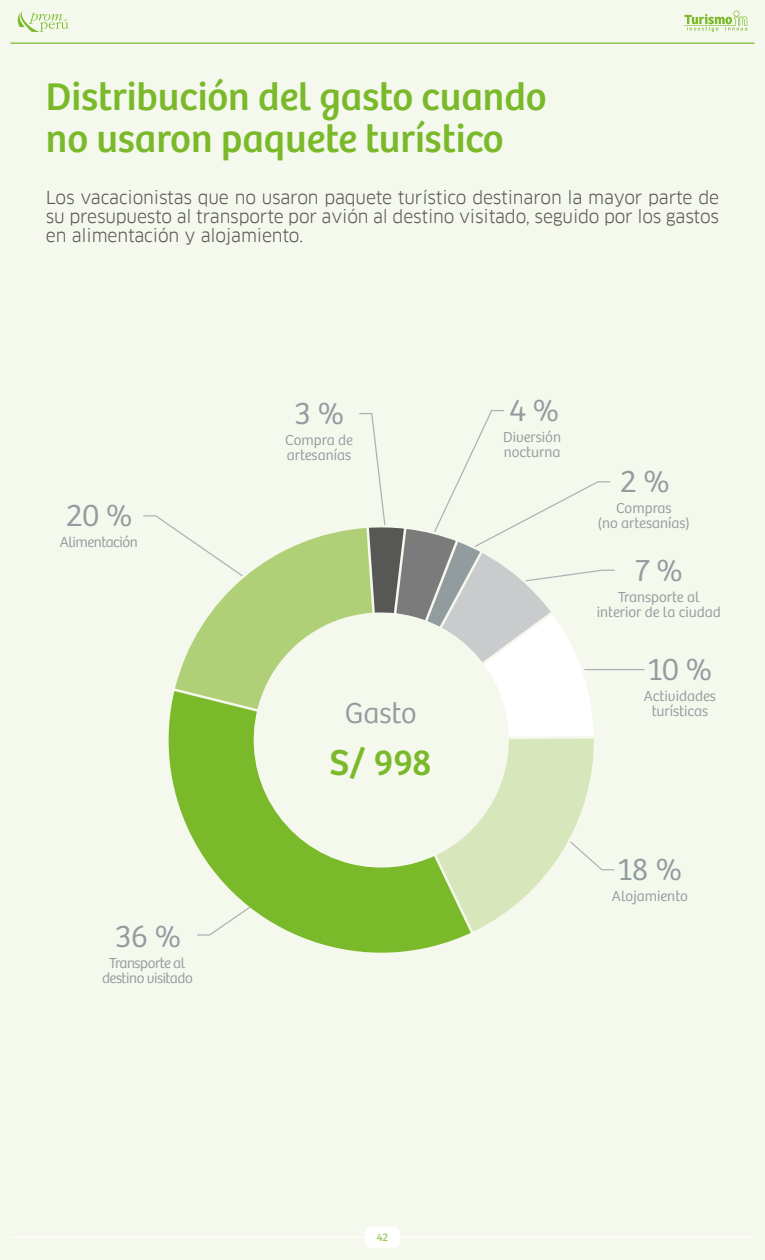
<style>
.page{position:relative;width:765px;height:1260px;background:#f4f8ed}
.page>*{position:absolute;margin:0;border:0;box-sizing:border-box;transform-origin:0 0}
.t1{font:40px/42.5px "Bree Peru";color:#7ab929}
.t2{font:37.5px "Bree Peru";color:#7ab929}
.t3{font:300 32.5px "Bree Peru";letter-spacing:-.01em;color:#929b9e}
.t4{font:300 30px "Bree Peru";color:#929b9e}
.t5{font:17.5px/18.8px "Clan Pro";letter-spacing:-.01em;color:#575756;text-align:justify}
.t6{font:300 15px/15px "Bree Peru";color:#929b9e;text-align:center}
.t7{font:300 15px/15px "Bree Peru";letter-spacing:-.03em;color:#929b9e;text-align:center}
.t8{font:300 11.25px "Bree";color:#7ab929}
</style>
<div class="page">
<hr style="left:10px;top:43px;width:745px;height:1px;background:#7ab929">
<svg style="left:17px;top:11px;width:51px;height:21px"></svg>
<svg style="left:684px;top:11px;width:63px;height:21px"></svg>
<hr style="left:10px;top:1237px;width:745px;height:1px;background:#fff">
<div style="left:365px;top:1227px;width:35px;height:21px;background:#fff;border-radius:7px"></div>
<svg style="left:299px;top:936px;width:162px;height:17px;fill:#7ab929"></svg>
<svg style="left:143px;top:413px;width:502px;height:523px"></svg>
<svg style="left:431px;top:42px;width:167px;height:895px"></svg>
<h1 class="t1" style="left:46px;top:77px;width:502px">Distribución del gasto cuando no usaron paquete turístico</h1>
<p class="t5" style="left:46px;top:189px;width:675px">Los vacacionistas que no usaron paquete turístico destinaron la mayor parte de su presupuesto al transporte por avión al destino visitado, seguido por los gastos en alimentación y alojamiento.</p>
<h3 class="t3" style="left:294px;top:395px;width:51px">3 %</h3>
<h3 class="t3" style="left:509px;top:392px;width:51px">4 %</h3>
<h3 class="t3" style="left:66px;top:497px;width:68px">20 %</h3>
<p class="t7" style="left:60px;top:535px;width:80px">Alimentación</p>
<h3 class="t3" style="left:115px;top:917px;width:67px">36 %</h3>
<p class="t7" style="left:102px;top:956px;width:92px">Transporte al destino visitado</p>
<p class="t6" style="left:285px;top:433px;width:69px;text-align:left">Compra de artesanías</p>
<p class="t6" style="left:503px;top:430px;width:60px;text-align:left">Diversión nocturna</p>
<h3 class="t4" style="left:345px;top:696px;width:73px">Gasto</h3>
<h2 class="t2" style="left:329px;top:740px;width:104px">S/ 998</h2>
<h3 class="t3" style="left:620px;top:463px;width:51px">2 %</h3>
<p class="t6" style="left:598px;top:501px;width:94px">Compras<br>(no artesanías)</p>
<h3 class="t3" style="left:635px;top:551px;width:49px">7 %</h3>
<p class="t6" style="left:597px;top:590px;width:126px">Transporte al interior de la ciudad</p>
<h3 class="t3" style="left:648px;top:651px;width:65px">10 %</h3>
<p class="t6" style="left:644px;top:689px;width:74px">Actividades turísticas</p>
<h3 class="t3" style="left:618px;top:850px;width:65px">18 %</h3>
<p class="t6" style="left:612px;top:889px;width:77px">Alojamiento</p>
<p class="t8" style="left:377px;top:1231px;width:13px">42</p>
</div>
